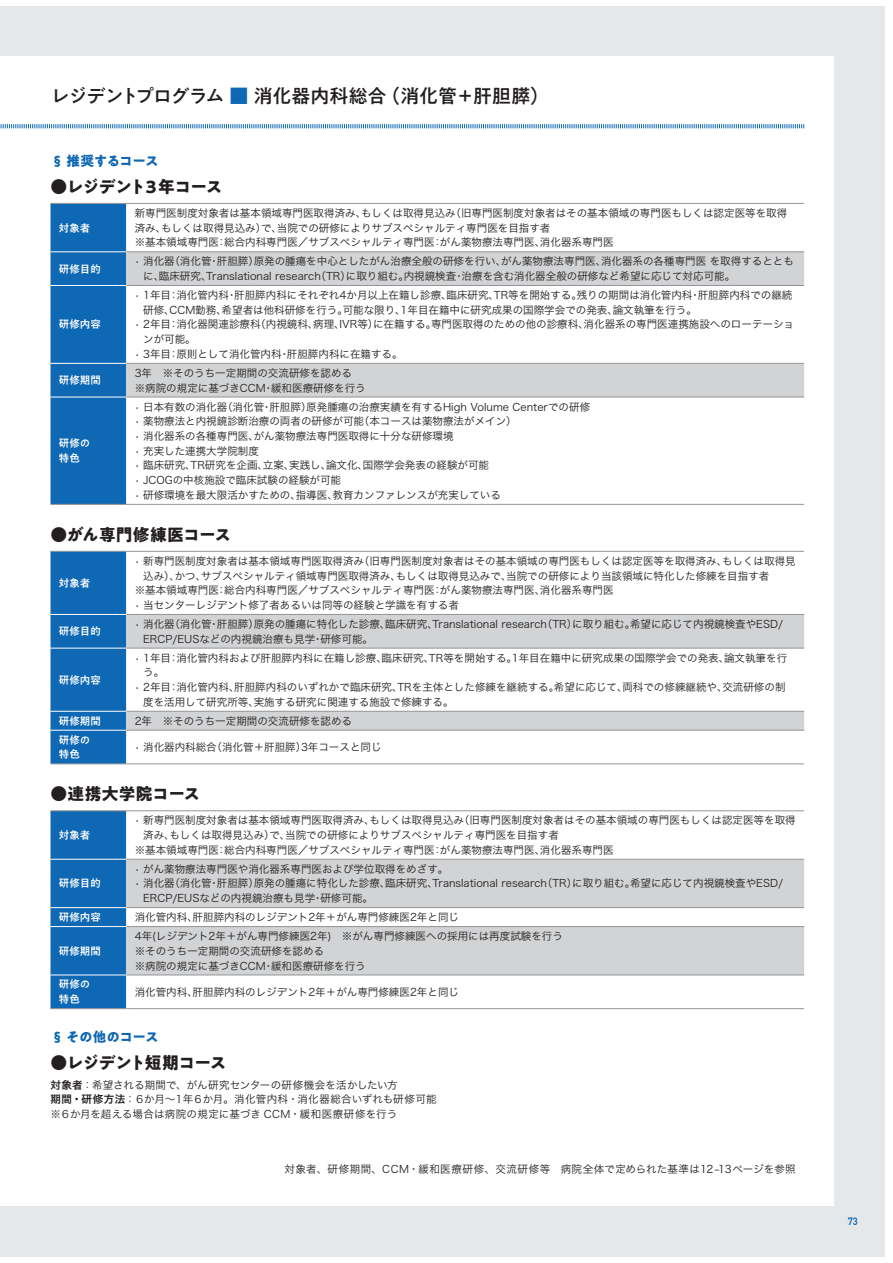
<style>
.page{position:relative;width:893px;height:1263px;background:#fff}
.page>*{position:absolute;margin:0;border:0;box-sizing:border-box;transform-origin:0 0}
.t1{font:18.9px "PA1 Gothic Std Medium 90 msp RKSJ H";letter-spacing:-.015em;color:#231f20}
.t2{font:16.8px "PA1 Gothic Std Bold 90 msp RKSJ H";letter-spacing:-.04em;color:#231f20}
.t3{font:16.8px "PA1 Gothic Std Bold 90 msp RKSJ H";letter-spacing:-.005em;color:#231f20}
.t4{font:16.8px "PA1 Gothic Std Bold 90 msp RKSJ H";letter-spacing:.005em;color:#231f20}
.t5{font:13.65px "PA1 Gothic Std Bold 90 msp RKSJ H";letter-spacing:-.04em;color:#0f68b3}
.t6{font:10.5px/14.7px "Hira Kaku Std W3 90 msp RKSJ H";color:#231f20}
.t7{font:10.5px/14.7px "PA1 Gothic Std Medium 90 msp RKSJ H";color:#fff}
.t8{font:10.5px "Hira Kaku Std W3 90 msp RKSJ H";letter-spacing:.035em;color:#231f20}
.t9{font:700 10.5px "DIN Alternate";color:#0f68b3}
.s1{color:#0f68b3}
.s2{font-family:"Hira Kaku Std W6 90 msp RKSJ H"}
</style>
<div class="page">
<div style="left:0;top:6px;width:884px;height:1251px;background:#e6e7e8"></div>
<div style="left:0;top:57px;width:833px;height:1149px;background:#fff"></div>
<svg style="left:1px;top:124px;width:803px;height:4px;background:#90b9db"></svg>
<div style="left:51px;top:204px;width:75px;height:300px;background:#0f68b3"></div>
<svg style="left:126px;top:204px;width:678px;height:300px"></svg>
<svg style="left:126px;top:252px;width:678px;height:145px"></svg>
<hr style="left:51px;top:203px;width:753px;height:1px;background:#939598">
<hr style="left:126px;top:251px;width:678px;height:1px;background:#939598">
<hr style="left:126px;top:285px;width:678px;height:1px;background:#939598">
<hr style="left:126px;top:363px;width:678px;height:1px;background:#939598">
<hr style="left:126px;top:397px;width:678px;height:1px;background:#939598">
<hr style="left:126px;top:504px;width:678px;height:1px;background:#939598">
<hr style="left:51px;top:251px;width:75px;height:1px;background:#fff">
<hr style="left:51px;top:285px;width:75px;height:1px;background:#fff">
<hr style="left:51px;top:363px;width:75px;height:1px;background:#fff">
<hr style="left:51px;top:397px;width:75px;height:1px;background:#fff">
<hr style="left:51px;top:504px;width:75px;height:1px;background:#939598">
<div style="left:51px;top:552px;width:75px;height:212px;background:#0f68b3"></div>
<svg style="left:126px;top:552px;width:678px;height:212px"></svg>
<svg style="left:126px;top:615px;width:678px;height:115px"></svg>
<hr style="left:51px;top:551px;width:753px;height:1px;background:#939598">
<hr style="left:126px;top:614px;width:678px;height:1px;background:#939598">
<hr style="left:126px;top:648px;width:678px;height:1px;background:#939598">
<hr style="left:126px;top:711px;width:678px;height:1px;background:#939598">
<hr style="left:126px;top:730px;width:678px;height:1px;background:#939598">
<hr style="left:126px;top:764px;width:678px;height:1px;background:#939598">
<hr style="left:51px;top:614px;width:75px;height:1px;background:#fff">
<hr style="left:51px;top:648px;width:75px;height:1px;background:#fff">
<hr style="left:51px;top:711px;width:75px;height:1px;background:#fff">
<hr style="left:51px;top:730px;width:75px;height:1px;background:#fff">
<hr style="left:51px;top:764px;width:75px;height:1px;background:#939598">
<div style="left:51px;top:812px;width:75px;height:196px;background:#0f68b3"></div>
<svg style="left:126px;top:812px;width:678px;height:196px"></svg>
<svg style="left:126px;top:860px;width:678px;height:115px;fill:#d1d3d4"></svg>
<hr style="left:51px;top:811px;width:753px;height:1px;background:#939598">
<hr style="left:126px;top:859px;width:678px;height:1px;background:#939598">
<hr style="left:126px;top:907px;width:678px;height:1px;background:#939598">
<hr style="left:126px;top:926px;width:678px;height:1px;background:#939598">
<hr style="left:126px;top:975px;width:678px;height:1px;background:#939598">
<hr style="left:126px;top:1008px;width:678px;height:1px;background:#939598">
<hr style="left:51px;top:859px;width:75px;height:1px;background:#fff">
<hr style="left:51px;top:907px;width:75px;height:1px;background:#fff">
<hr style="left:51px;top:926px;width:75px;height:1px;background:#fff">
<hr style="left:51px;top:975px;width:75px;height:1px;background:#fff">
<hr style="left:51px;top:1008px;width:75px;height:1px;background:#939598">
<h1 class="t1" style="left:51px;top:89px;width:500px">レジデントプログラム <span class="s1">■</span> 消化器内科総合（消化管＋肝胆膵）</h1>
<h3 class="t5" style="left:51px;top:155px;width:110px">§ 推奨するコース</h3>
<h2 class="t2" style="left:51px;top:180px;width:174px">●レジデント３年コース</h2>
<p class="t7" style="left:59px;top:222px;width:33px">対象者</p>
<p class="t6" style="left:135px;top:207px;width:654px">新専門医制度対象者は基本領域専門医取得済み、もしくは取得見込み（旧専門医制度対象者はその基本領域の専門医もしくは認定医等を取得済み、もしくは取得見込み）で、当院での研修によりサブスペシャルティ専門医を目指す者<br>※基本領域専門医：総合内科専門医／サブスペシャルティ専門医：がん薬物療法専門医、消化器系専門医</p>
<p class="t7" style="left:59px;top:263px;width:44px">研修目的</p>
<p class="t6" style="left:143px;top:255px;width:652px;text-indent:-8px">• 消化器（消化管・肝胆膵）原発の腫瘍を中心としたがん治療全般の研修を行い、がん薬物療法専門医、消化器系の各種専門医 を取得するとともに、臨床研究、Translational research（TR）に取り組む。内視鏡検査・治療を含む消化器全般の研修など希望に応じて対応可能。</p>
<p class="t7" style="left:59px;top:319px;width:44px">研修内容</p>
<p class="t6" style="left:143px;top:289px;width:651px;text-indent:-8px">• 1年目：消化管内科・肝胆膵内科にそれぞれ4か月以上在籍し診療、臨床研究、TR等を開始する。残りの期間は消化管内科・肝胆膵内科での継続研修、CCM勤務、希望者は他科研修を行う。可能な限り、1年目在籍中に研究成果の国際学会での発表、論文執筆を行う。</p>
<p class="t6" style="left:143px;top:319px;width:652px;text-indent:-8px">• 2年目：消化器関連診療科（内視鏡科、病理、IVR等）に在籍する。専門医取得のための他の診療科、消化器系の専門医連携施設へのローテーションが可能。</p>
<p class="t6" style="left:135px;top:348px;width:269px">• 3年目：原則として消化管内科・肝胆膵内科に在籍する。</p>
<p class="t7" style="left:59px;top:374px;width:44px">研修期間</p>
<p class="t6" style="left:135px;top:367px;width:233px">3年　※そのうち一定期間の交流研修を認める<br>※病院の規定に基づきCCM・緩和医療研修を行う</p>
<p class="t6" style="left:135px;top:401px;width:457px">• 日本有数の消化器（消化管・肝胆膵）原発腫瘍の治療実績を有するHigh Volume Centerでの研修</p>
<p class="t6" style="left:135px;top:415px;width:384px">• 薬物療法と内視鏡診断治療の両者の研修が可能（本コースは薬物療法がメイン）</p>
<p class="t6" style="left:135px;top:430px;width:320px">• 消化器系の各種専門医、がん薬物療法専門医取得に十分な研修環境</p>
<p class="t6" style="left:135px;top:445px;width:126px">• 充実した連携大学院制度</p>
<p class="t6" style="left:135px;top:460px;width:356px">• 臨床研究、TR研究を企画、立案、実践し、論文化、国際学会発表の経験が可能</p>
<p class="t6" style="left:135px;top:474px;width:208px">• JCOGの中核施設で臨床試験の経験が可能</p>
<p class="t6" style="left:135px;top:489px;width:368px">• 研修環境を最大限活かすための、指導医、教育カンファレンスが充実している</p>
<h2 class="t3" style="left:51px;top:528px;width:182px">●がん専門修練医コース</h2>
<p class="t7" style="left:59px;top:577px;width:33px">対象者</p>
<p class="t7" style="left:59px;top:437px;width:33px">研修の特色</p>
<p class="t6" style="left:135px;top:555px;width:662px">• 新専門医制度対象者は基本領域専門医取得済み（旧専門医制度対象者はその基本領域の専門医もしくは認定医等を取得済み、もしくは取得見</p>
<p class="t6" style="left:143px;top:570px;width:628px">込み）、かつ、サブスペシャルティ領域専門医取得済み、もしくは取得見込みで、当院での研修により当該領域に特化した修練を目指す者</p>
<p class="t6" style="left:135px;top:584px;width:480px">※基本領域専門医：総合内科専門医／サブスペシャルティ専門医：がん薬物療法専門医、消化器系専門医</p>
<p class="t6" style="left:135px;top:599px;width:326px">• 当センターレジデント修了者あるいは同等の経験と学識を有する者</p>
<p class="t7" style="left:59px;top:625px;width:44px">研修目的</p>
<p class="t6" style="left:143px;top:618px;width:641px;text-indent:-8px">• 消化器（消化管・肝胆膵）原発の腫瘍に特化した診療、臨床研究、Translational research（TR）に取り組む。希望に応じて内視鏡検査やESD/<br>ERCP/EUSなどの内視鏡治療も見学・研修可能。</p>
<p class="t7" style="left:59px;top:674px;width:44px">研修内容</p>
<p class="t6" style="left:143px;top:652px;width:645px;text-indent:-8px">• 1年目：消化管内科および肝胆膵内科に在籍し診療、臨床研究、TR等を開始する。1年目在籍中に研究成果の国際学会での発表、論文執筆を行う。</p>
<p class="t6" style="left:143px;top:681px;width:644px;text-indent:-8px">• 2年目：消化管内科、肝胆膵内科のいずれかで臨床研究、TRを主体とした修練を継続する。希望に応じて、両科での修練継続や、交流研修の制度を活用して研究所等、実施する研究に関連する施設で修練する。</p>
<p class="t7" style="left:59px;top:715px;width:44px">研修期間</p>
<p class="t6" style="left:135px;top:715px;width:219px">2年　※そのうち一定期間の交流研修を認める</p>
<p class="t7" style="left:59px;top:734px;width:33px">研修の特色</p>
<p class="t6" style="left:135px;top:741px;width:248px">• 消化器内科総合（消化管＋肝胆膵）3年コースと同じ</p>
<h2 class="t4" style="left:51px;top:787px;width:151px">●連携大学院コース</h2>
<p class="t7" style="left:59px;top:829px;width:33px">対象者</p>
<p class="t6" style="left:135px;top:814px;width:662px">• 新専門医制度対象者は基本領域専門医取得済み、もしくは取得見込み（旧専門医制度対象者はその基本領域の専門医もしくは認定医等を取得</p>
<p class="t6" style="left:143px;top:829px;width:417px">済み、もしくは取得見込み）で、当院での研修によりサブスペシャルティ専門医を目指す者</p>
<p class="t6" style="left:135px;top:844px;width:480px">※基本領域専門医：総合内科専門医／サブスペシャルティ専門医：がん薬物療法専門医、消化器系専門医</p>
<p class="t7" style="left:59px;top:878px;width:44px">研修目的</p>
<p class="t6" style="left:135px;top:863px;width:315px">• がん薬物療法専門医や消化器系専門医および学位取得をめざす。</p>
<p class="t6" style="left:143px;top:878px;width:641px;text-indent:-8px">• 消化器（消化管・肝胆膵）原発の腫瘍に特化した診療、臨床研究、Translational research（TR）に取り組む。希望に応じて内視鏡検査やESD/<br>ERCP/EUSなどの内視鏡治療も見学・研修可能。</p>
<p class="t7" style="left:59px;top:911px;width:44px">研修内容</p>
<p class="t6" style="left:135px;top:911px;width:326px">消化管内科、肝胆膵内科のレジデント2年＋がん専門修練医2年と同じ</p>
<p class="t7" style="left:59px;top:945px;width:44px">研修期間</p>
<p class="t6" style="left:135px;top:930px;width:430px">4年(レジデント2年＋がん専門修練医2年)　※がん専門修練医への採用には再度試験を行う※そのうち一定期間の交流研修を認める<br>※病院の規定に基づきCCM・緩和医療研修を行う</p>
<p class="t7" style="left:59px;top:979px;width:33px">研修の特色</p>
<p class="t6" style="left:135px;top:986px;width:326px">消化管内科、肝胆膵内科のレジデント2年＋がん専門修練医2年と同じ</p>
<h3 class="t5" style="left:51px;top:1032px;width:110px">§ その他のコース</h3>
<h2 class="t2" style="left:51px;top:1056px;width:177px">●レジデント短期コース</h2>
<p class="t6" style="left:51px;top:1079px;width:388px"><span class="s2">対象者</span>：希望される期間で、がん研究センターの研修機会を活かしたい方<br><span class="s2">期間・研修方法</span>：６か月～１年６か月。消化管内科・消化器総合いずれも研修可能※６か月を超える場合は病院の規定に基づき CCM・緩和医療研修を行う</p>
<p class="t8" style="left:285px;top:1165px;width:513px">対象者、研修期間、CCM・緩和医療研修、交流研修等　病院全体で定められた基準は12-13ページを参照</p>
<p class="t9" style="left:848px;top:1215px;width:12px">73</p>
</div>
